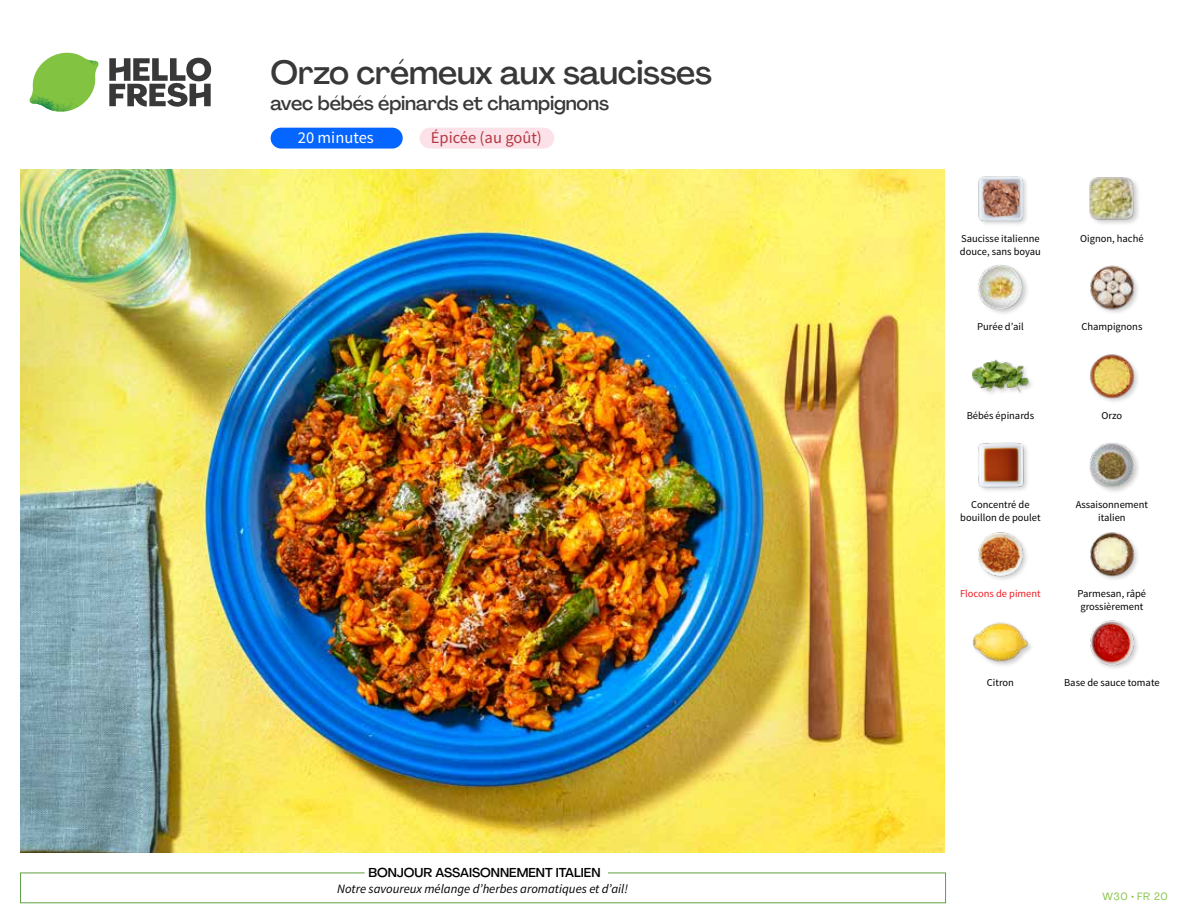
<style>
.page{position:relative;width:1188px;height:918px;background:#fff}
.page>*{position:absolute;margin:0;border:0;box-sizing:border-box;transform-origin:0 0}
.t1{font:500 33px "Agrandir";letter-spacing:-.015em;color:#383839}
.t2{font:500 19.5px "Agrandir";letter-spacing:-.01em;color:#383839}
.t3{font:16.5px "Source Sans Pro";color:#b33841}
.t4{font:16.5px "Source Sans Pro";color:#fff}
.t5{font:italic 12.75px "Source Sans Pro";color:#000}
.t6{font:500 12.75px "Agrandir";color:#000}
.t7{font:10.5px/13.5px "Source Sans Pro";color:#000}
.t8{font:10.5px "Source Sans Pro";color:#ed1d24}
.t9{font:10.5px "Agrandir";letter-spacing:.05em;color:#82c341}
</style>
<div class="page">
<div style="left:271px;top:128px;width:132px;height:21px;background:#0565ff;border-radius:10px"></div>
<div style="left:420px;top:128px;width:134px;height:21px;background:#fce1e9;border-radius:10px"></div>
<svg style="left:109px;top:57px;width:102px;height:50px"></svg>
<svg style="left:34px;top:53px;width:62px;height:40px"></svg>
<img style="left:67px;top:53px;width:32px;height:26px">
<img style="left:33px;top:75px;width:59px;height:11px">
<img style="left:29px;top:79px;width:61px;height:33px">
<img style="left:65px;top:86px;width:27px;height:25px">
<div style="left:20px;top:873px;width:926px;height:30px;border:1px solid #609f43"></div>
<div style="left:365px;top:865px;width:243px;height:15px;background:#fff"></div>
<img style="left:21px;top:170px;width:924px;height:682px">
<img style="left:1090px;top:620px;width:48px;height:49px">
<div style="left:972px;top:622px;width:62px;height:46px;background:#000;opacity:.2"></div>
<img style="left:972px;top:622px;width:57px;height:46px">
<img style="left:1090px;top:532px;width:48px;height:48px">
<img style="left:978px;top:532px;width:49px;height:48px">
<div style="left:1088px;top:441px;width:53px;height:54px;background:#000;opacity:.2"></div>
<img style="left:1089px;top:442px;width:46px;height:46px">
<img style="left:978px;top:442px;width:50px;height:49px">
<img style="left:1090px;top:354px;width:48px;height:48px">
<div style="left:971px;top:359px;width:64px;height:40px;background:#000;opacity:.2"></div>
<img style="left:972px;top:359px;width:57px;height:40px">
<img style="left:1090px;top:265px;width:48px;height:48px">
<div style="left:978px;top:264px;width:52px;height:53px;background:#000;opacity:.2"></div>
<img style="left:978px;top:265px;width:45px;height:45px">
<div style="left:1089px;top:176px;width:52px;height:50px;background:#000;opacity:.2"></div>
<img style="left:1089px;top:176px;width:46px;height:45px">
<img style="left:978px;top:176px;width:49px;height:48px">
<h1 class="t1" style="left:271px;top:52px;width:443px">Orzo crémeux aux saucisses</h1>
<h2 class="t2" style="left:271px;top:91px;width:340px">avec bébés épinards et champignons</h2>
<h3 class="t4" style="left:298px;top:127px;width:77px">20 minutes</h3>
<h3 class="t3" style="left:431px;top:127px;width:113px">Épicée (au goût)</h3>
<p class="t6" style="left:368px;top:864px;width:234px">BONJOUR ASSAISONNEMENT ITALIEN</p>
<p class="t5" style="left:337px;top:881px;width:292px">Notre savoureux mélange d’herbes aromatiques et d’ail!</p>
<p class="t7" style="left:960px;top:232px;width:82px">Saucisse italienne douce, sans boyau</p>
<p class="t7" style="left:1080px;top:232px;width:65px">Oignon, haché</p>
<p class="t7" style="left:977px;top:320px;width:48px">Purée d’ail</p>
<p class="t7" style="left:1081px;top:320px;width:63px">Champignons</p>
<p class="t7" style="left:967px;top:409px;width:69px">Bébés épinards</p>
<p class="t7" style="left:1102px;top:409px;width:22px">Orzo</p>
<p class="t7" style="left:960px;top:498px;width:82px;text-align:center">Concentré de bouillon de poulet</p>
<p class="t8" style="left:960px;top:587px;width:82px">Flocons de piment</p>
<p class="t7" style="left:1076px;top:498px;width:74px;text-align:center">Assaisonnement italien</p>
<p class="t7" style="left:1078px;top:587px;width:70px">Parmesan, râpé grossièrement</p>
<p class="t7" style="left:987px;top:675px;width:29px">Citron</p>
<p class="t7" style="left:1064px;top:675px;width:97px">Base de sauce tomate</p>
<p class="t9" style="left:1103px;top:890px;width:67px">W30 • FR 20</p>
</div>
